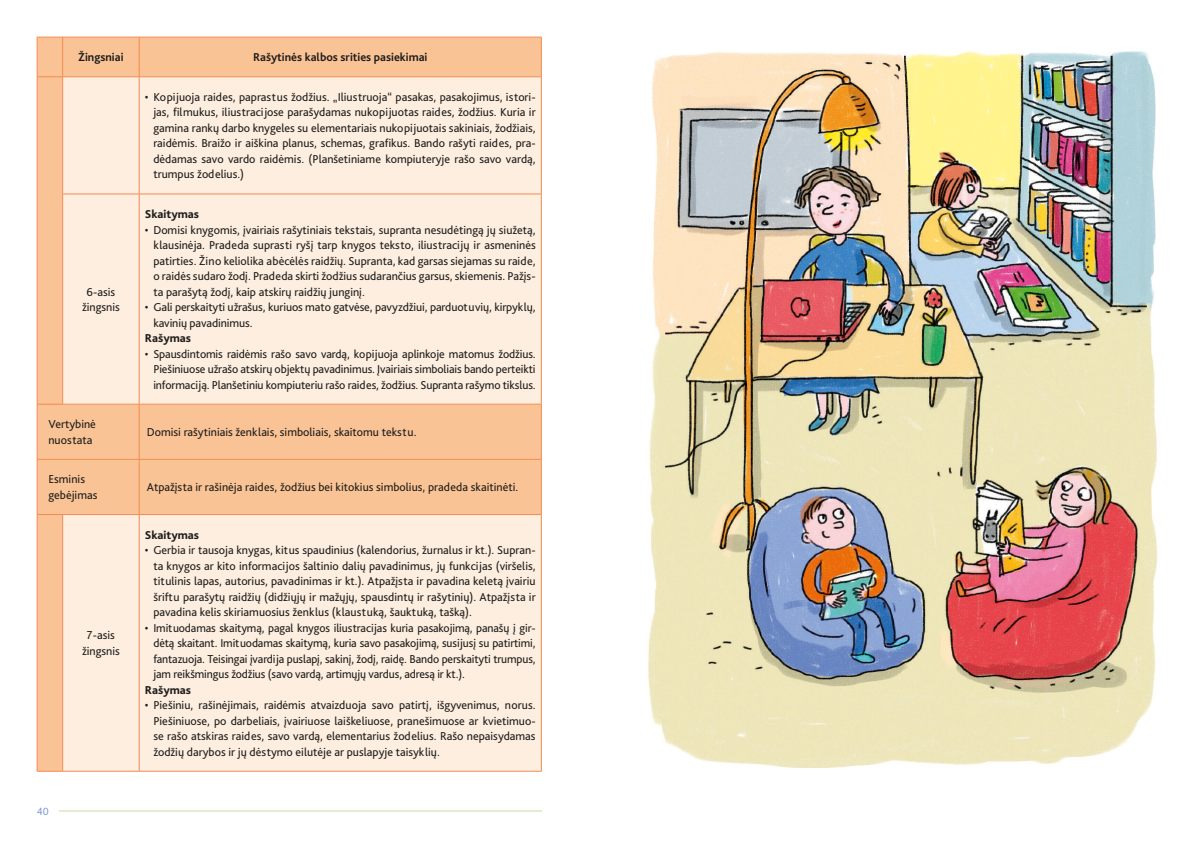
<style>
.page{position:relative;width:1191px;height:842px;background:#fff}
.page>*{position:absolute;margin:0;border:0;box-sizing:border-box;transform-origin:0 0}
.t1{font:12px/15.5px "Bliss Pro";color:#1d1d1b;text-align:justify}
.t2{font:700 12px "Bliss Pro";color:#1d1d1b}
.t3{font:800 12px "Bliss Pro";color:#1d1d1b}
.t4{font:300 11px "Bliss Pro";color:#748fc9}
</style>
<div class="page">
<div style="left:38px;top:38px;width:503px;height:733px;background:#fac395"></div>
<svg style="left:63px;top:78px;width:478px;height:693px;background:#fde6d3"></svg>
<svg style="left:38px;top:37px;width:24px;height:1px"></svg>
<hr style="left:37px;top:37px;width:1px;height:40px;background:#f28b53">
<hr style="left:63px;top:37px;width:76px;height:1px;background:#f28b53">
<hr style="left:62px;top:37px;width:1px;height:40px;background:#f28b53">
<hr style="left:139px;top:37px;width:402px;height:1px;background:#f28b53">
<hr style="left:139px;top:37px;width:1px;height:40px;background:#f28b53">
<hr style="left:541px;top:37px;width:1px;height:40px;background:#f28b53">
<svg style="left:38px;top:77px;width:24px;height:1px"></svg>
<hr style="left:63px;top:77px;width:76px;height:1px;background:#f28b53">
<hr style="left:139px;top:77px;width:402px;height:1px;background:#f28b53">
<hr style="left:37px;top:77px;width:1px;height:117px;background:#f28b53">
<hr style="left:37px;top:194px;width:1px;height:210px;background:#f28b53">
<hr style="left:62px;top:77px;width:1px;height:117px;background:#f28b53">
<hr style="left:139px;top:77px;width:1px;height:117px;background:#f28b53">
<hr style="left:541px;top:77px;width:1px;height:117px;background:#f28b53">
<hr style="left:62px;top:194px;width:77px;height:1px;background:#f28b53">
<hr style="left:62px;top:194px;width:1px;height:210px;background:#f28b53">
<hr style="left:139px;top:194px;width:402px;height:1px;background:#f28b53">
<hr style="left:139px;top:194px;width:1px;height:210px;background:#f28b53">
<hr style="left:541px;top:194px;width:1px;height:210px;background:#f28b53">
<svg style="left:38px;top:404px;width:25px;height:1px"></svg>
<hr style="left:37px;top:404px;width:1px;height:55px;background:#f28b53">
<hr style="left:63px;top:404px;width:76px;height:1px;background:#f28b53">
<hr style="left:139px;top:404px;width:402px;height:1px;background:#f28b53">
<hr style="left:139px;top:404px;width:1px;height:55px;background:#f28b53">
<hr style="left:541px;top:404px;width:1px;height:55px;background:#f28b53">
<svg style="left:37px;top:459px;width:26px;height:1px"></svg>
<hr style="left:37px;top:460px;width:1px;height:54px;background:#f28b53">
<hr style="left:63px;top:459px;width:76px;height:1px;background:#f28b53">
<hr style="left:139px;top:459px;width:402px;height:1px;background:#f28b53">
<hr style="left:139px;top:460px;width:1px;height:54px;background:#f28b53">
<hr style="left:541px;top:460px;width:1px;height:54px;background:#f28b53">
<svg style="left:37px;top:514px;width:26px;height:1px"></svg>
<hr style="left:37px;top:515px;width:1px;height:256px;background:#f28b53">
<hr style="left:63px;top:514px;width:76px;height:1px;background:#f28b53">
<hr style="left:62px;top:515px;width:1px;height:256px;background:#f28b53">
<hr style="left:139px;top:514px;width:402px;height:1px;background:#f28b53">
<hr style="left:139px;top:515px;width:1px;height:256px;background:#f28b53">
<hr style="left:541px;top:515px;width:1px;height:256px;background:#f28b53">
<svg style="left:37px;top:771px;width:26px;height:1px"></svg>
<hr style="left:63px;top:771px;width:76px;height:1px;background:#f28b53">
<hr style="left:139px;top:771px;width:402px;height:1px;background:#f28b53">
<img style="left:648px;top:51px;width:510px;height:717px">
<hr style="left:60px;top:810px;width:481px;height:2px;background:#e2eed0">
<p class="t2" style="left:78px;top:50px;width:47px">Žingsniai</p>
<p class="t2" style="left:253px;top:50px;width:176px">Rašytinės kalbos srities pasiekimai</p>
<p class="t1" style="left:153px;top:89px;width:384px;text-indent:-9px">• Kopijuoja raides, paprastus žodžius. „Iliustruoja“ pasakas, pasakojimus, istori&shy;jas, filmukus, iliustracijose parašydamas nukopijuotas raides, žodžius. Kuria ir gamina rankų darbo knygeles su elementariais nukopijuotais sakiniais, žodžiais, raidėmis. Braižo ir aiškina planus, schemas, grafikus. Bando rašyti raides, pra&shy;dėdamas savo vardo raidėmis. (Planšetiniame kompiuteryje rašo savo vardą, trumpus žodelius.)</p>
<p class="t1" style="left:82px;top:284px;width:39px;text-align:center">6-asis žingsnis</p>
<p class="t3" style="left:145px;top:207px;width:56px">Skaitymas</p>
<p class="t1" style="left:153px;top:222px;width:384px;text-indent:-9px">• Domisi knygomis, įvairiais rašytiniais tekstais, supranta nesudėtingą jų siužetą, klausinėja. Pradeda suprasti ryšį tarp knygos teksto, iliustracijų ir asmeninės patirties. Žino keliolika abėcėlės raidžių. Supranta, kad garsas siejamas su raide, o raidės sudaro žodį. Pradeda skirti žodžius sudarančius garsus, skiemenis. Pažįs&shy;ta parašytą žodį, kaip atskirų raidžių junginį.</p>
<p class="t1" style="left:153px;top:299px;width:384px;text-indent:-9px">• Gali perskaityti užrašus, kuriuos mato gatvėse, pavyzdžiui, parduotuvių, kirpyklų, kavinių pavadinimus.</p>
<p class="t3" style="left:145px;top:331px;width:48px">Rašymas</p>
<p class="t1" style="left:153px;top:346px;width:384px;text-indent:-9px">• Spausdintomis raidėmis rašo savo vardą, kopijuoja aplinkoje matomus žodžius.<br>Piešiniuose užrašo atskirų objektų pavadinimus. Įvairiais simboliais bando perteikti informaciją. Planšetiniu kompiuteriu rašo raides, žodžius. Supranta rašymo tikslus.</p>
<p class="t1" style="left:48px;top:416px;width:49px">Vertybinė nuostata</p>
<p class="t1" style="left:147px;top:424px;width:271px">Domisi rašytiniais ženklais, simboliais, skaitomu tekstu.</p>
<p class="t1" style="left:48px;top:471px;width:51px">Esminis gebėjimas</p>
<p class="t1" style="left:147px;top:479px;width:373px">Atpažįsta ir rašinėja raides, žodžius bei kitokius simbolius, pradeda skaitinėti.</p>
<p class="t4" style="left:37px;top:804px;width:14px">40</p>
<p class="t1" style="left:82px;top:627px;width:39px;text-align:center">7-asis žingsnis</p>
<p class="t3" style="left:145px;top:527px;width:56px">Skaitymas</p>
<p class="t1" style="left:153px;top:542px;width:384px;text-indent:-9px">• Gerbia ir tausoja knygas, kitus spaudinius (kalendorius, žurnalus ir kt.). Supran&shy;ta knygos ar kito informacijos šaltinio dalių pavadinimus, jų funkcijas (viršelis, titulinis lapas, autorius, pavadinimas ir kt.). Atpažįsta ir pavadina keletą įvairiu šriftu parašytų raidžių (didžiųjų ir mažųjų, spausdintų ir rašytinių). Atpažįsta ir pavadina kelis skiriamuosius ženklus (klaustuką, šauktuką, tašką).</p>
<p class="t1" style="left:153px;top:620px;width:384px;text-indent:-9px">• Imituodamas skaitymą, pagal knygos iliustracijas kuria pasakojimą, panašų į gir&shy;dėtą skaitant. Imituodamas skaitymą, kuria savo pasakojimą, susijusį su patirtimi, fantazuoja. Teisingai įvardija puslapį, sakinį, žodį, raidę. Bando perskaityti trumpus, jam reikšmingus žodžius (savo vardą, artimųjų vardus, adresą ir kt.).</p>
<p class="t3" style="left:145px;top:682px;width:48px">Rašymas</p>
<p class="t1" style="left:153px;top:697px;width:384px;text-indent:-9px">• Piešiniu, rašinėjimais, raidėmis atvaizduoja savo patirtį, išgyvenimus, norus.<br>Piešiniuose, po darbeliais, įvairiuose laiškeliuose, pranešimuose ar kvietimuo&shy;se rašo atskiras raides, savo vardą, elementarius žodelius. Rašo nepaisydamas žodžių darybos ir jų dėstymo eilutėje ar puslapyje taisyklių.</p>
</div>
